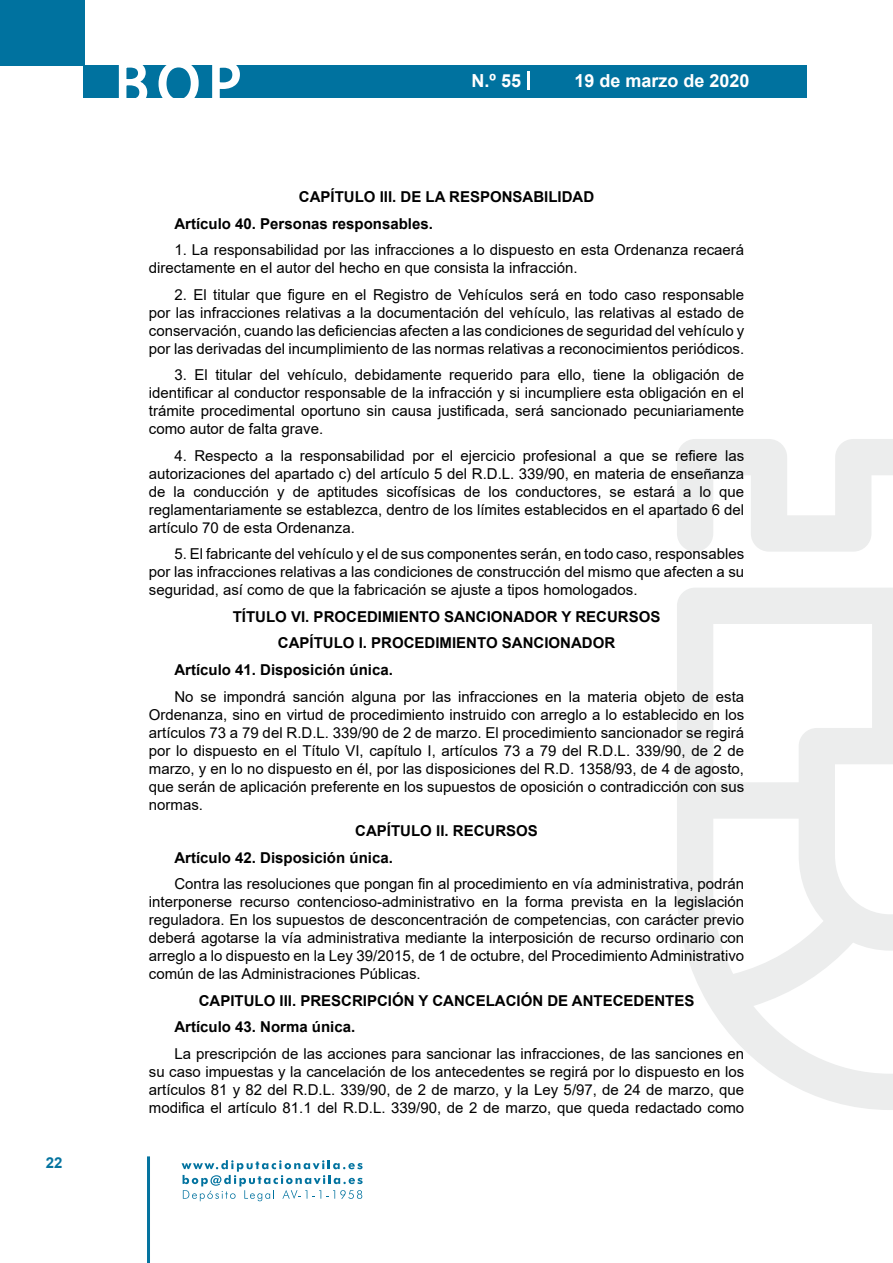
<style>
.page{position:relative;width:893px;height:1263px;background:#fff}
.page>*{position:absolute;margin:0;border:0;box-sizing:border-box;transform-origin:0 0}
.t1{font:500 61.5px "Avant Garde";color:#fff}
.t2{font:700 18px "Arial";color:#fff}
.t3{font:15px/18px "Arial";color:#000;text-align:justify}
.t4{font:700 15px/26.5px "Arial";color:#000}
.t5{font:700 15px "Arial";color:#04739f}
</style>
<div class="page">
<div style="left:0;top:0;width:85px;height:65px;background:#00729f"></div>
<div style="left:84px;top:65px;width:723px;height:33px;background:#00729f"></div>
<svg style="left:118px;top:65px;width:30px;height:33px"></svg>
<svg style="left:158px;top:65px;width:41px;height:33px"></svg>
<svg style="left:212px;top:65px;width:28px;height:33px"></svg>
<svg style="left:182px;top:1160px;width:181px;height:41px"></svg>
<hr style="left:147px;top:1156px;width:3px;height:107px;background:#04739f">
<svg style="left:528px;top:71px;width:2px;height:19px"></svg>
<svg style="left:677px;top:439px;width:216px;height:671px"></svg>
<p class="t5" style="left:46px;top:1152px;width:18px">22</p>
<h1 class="t1" style="left:115px;top:46px;width:128px">BOP</h1>
<p class="t2" style="left:472px;top:68px;width:51px">N.º 55</p>
<p class="t2" style="left:574px;top:68px;width:177px">19 de marzo de 2020</p>
<p class="t4" style="left:174px;top:184px;width:421px;text-indent:124px">CAPÍTULO III. DE LA RESPONSABILIDAD<br>Artículo 40. Personas responsables.</p>
<p class="t3" style="left:149px;top:241px;width:597px;text-indent:26px">1. La responsabilidad por las infracciones a lo dispuesto en esta Ordenanza recaerá directamente en el autor del hecho en que consista la infracción.</p>
<p class="t3" style="left:149px;top:286px;width:597px;text-indent:26px">2. El titular que figure en el Registro de Vehículos será en todo caso responsable por las infracciones relativas a la documentación del vehículo, las relativas al estado de conservación, cuando las deficiencias afecten a las condiciones de seguridad del vehículo y por las derivadas del incumplimiento de las normas relativas a reconocimientos periódicos.</p>
<p class="t3" style="left:149px;top:366px;width:597px;text-indent:26px">3. El titular del vehículo, debidamente requerido para ello, tiene la obligación de identificar al conductor responsable de la infracción y si incumpliere esta obligación en el trámite procedimental oportuno sin causa justificada, será sancionado pecuniariamente como autor de falta grave.</p>
<p class="t3" style="left:149px;top:447px;width:597px;text-indent:26px">4. Respecto a la responsabilidad por el ejercicio profesional a que se refiere las autorizaciones del apartado c) del artículo 5 del R.D.L. 339/90, en materia de enseñanza de la conducción y de aptitudes sicofísicas de los conductores, se estará a lo que reglamentariamente se establezca, dentro de los límites establecidos en el apartado 6 del artículo 70 de esta Ordenanza.</p>
<p class="t3" style="left:149px;top:545px;width:597px;text-indent:26px">5. El fabricante del vehículo y el de sus componentes serán, en todo caso, responsables por las infracciones relativas a las condiciones de construcción del mismo que afecten a su seguridad, así como de que la fabricación se ajuste a tipos homologados.</p>
<p class="t4" style="left:233px;top:604px;width:429px">TÍTULO VI. PROCEDIMIENTO SANCIONADOR Y RECURSOS</p>
<p class="t4" style="left:278px;top:630px;width:339px">CAPÍTULO I. PROCEDIMIENTO SANCIONADOR</p>
<p class="t4" style="left:174px;top:657px;width:220px">Artículo 41. Disposición única.</p>
<p class="t3" style="left:149px;top:687px;width:597px;text-indent:26px">No se impondrá sanción alguna por las infracciones en la materia objeto de esta Ordenanza, sino en virtud de procedimiento instruido con arreglo a lo establecido en los artículos 73 a 79 del R.D.L. 339/90 de 2 de marzo. El procedimiento sancionador se regirá por lo dispuesto en el Título VI, capítulo I, artículos 73 a 79 del R.D.L. 339/90, de 2 de marzo, y en lo no dispuesto en él, por las disposiciones del R.D. 1358/93, de 4 de agosto, que serán de aplicación preferente en los supuestos de oposición o contradicción con sus normas.</p>
<p class="t4" style="left:174px;top:818px;width:365px;text-indent:181px">CAPÍTULO II. RECURSOS<br>Artículo 42. Disposición única.</p>
<p class="t3" style="left:149px;top:875px;width:597px;text-indent:26px">Contra las resoluciones que pongan fin al procedimiento en vía administrativa, podrán interponerse recurso contencioso-administrativo en la forma prevista en la legislación reguladora. En los supuestos de desconcentración de competencias, con carácter previo deberá agotarse la vía administrativa mediante la interposición de recurso ordinario con arreglo a lo dispuesto en la Ley 39/2015, de 1 de octubre, del Procedimiento Administrativo común de las Administraciones Públicas.</p>
<p class="t4" style="left:174px;top:987px;width:521px;text-indent:24px">CAPITULO III. PRESCRIPCIÓN Y CANCELACIÓN DE ANTECEDENTES<br>Artículo 43. Norma única.</p>
<p class="t3" style="left:149px;top:1044px;width:597px;text-indent:26px">La prescripción de las acciones para sancionar las infracciones, de las sanciones en su caso impuestas y la cancelación de los antecedentes se regirá por lo dispuesto en los artículos 81 y 82 del R.D.L. 339/90, de 2 de marzo, y la Ley 5/97, de 24 de marzo, que modifica el artículo 81.1 del R.D.L. 339/90, de 2 de marzo, que queda redactado como</p>
</div>
